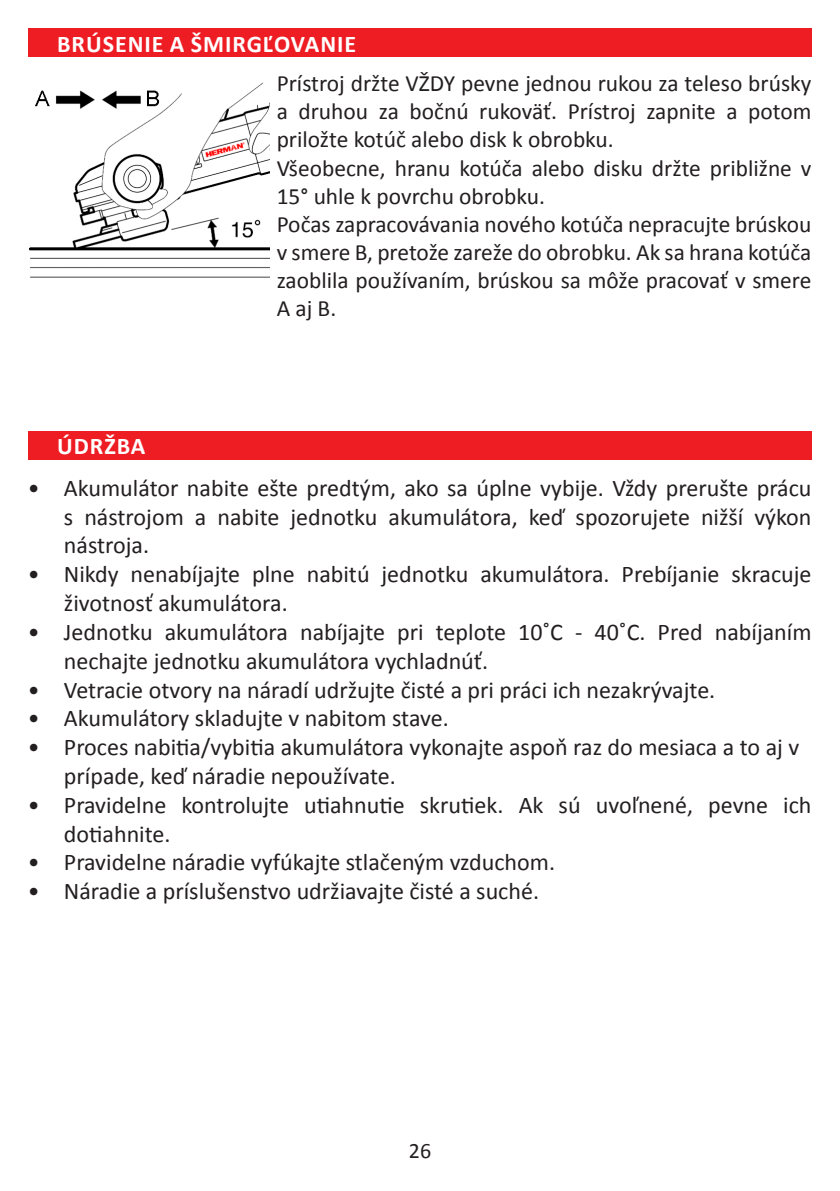
<style>
.page{position:relative;width:840px;height:1191px;background:#fff}
.page>*{position:absolute;margin:0;border:0;box-sizing:border-box;transform-origin:0 0}
.t1{font:24px/28.8px "Calibri";color:#231f20}
.t2{font:700 24px "Calibri";letter-spacing:.04em;color:#fff}
.t3{font:23.4px/28px "Calibri";color:#231f20;text-align:justify}
.t4{font:22px "Calibri";color:#231f20}
</style>
<div class="page">
<div style="left:28px;top:431px;width:783px;height:28px;background:#ee1d23"></div>
<div style="left:28px;top:28px;width:783px;height:29px;background:#ee1d23"></div>
<img style="left:29px;top:82px;width:240px;height:196px">
<p class="t2" style="left:57px;top:28px;width:300px">BRÚSENIE A ŠMIRGĽOVANIE</p>
<p class="t3" style="left:276px;top:70px;width:536px">Prístroj držte VŽDY pevne jednou rukou za teleso brúsky a druhou za bočnú rukoväť. Prístroj zapnite a potom priložte kotúč alebo disk k obrobku.</p>
<p class="t3" style="left:276px;top:154px;width:536px">Všeobecne, hranu kotúča alebo disku držte približne v<br>15° uhle k povrchu obrobku.</p>
<p class="t3" style="left:276px;top:210px;width:536px">Počas zapracovávania nového kotúča nepracujte brúskou v smere B, pretože zareže do obrobku. Ak sa hrana kotúča zaoblila používaním, brúskou sa môže pracovať v smere A aj B.</p>
<p class="t2" style="left:57px;top:431px;width:90px">ÚDRŽBA</p>
<p class="t1" style="left:64px;top:473px;width:748px;text-align:justify;text-indent:-36px">• Akumulátor nabite ešte predtým, ako sa úplne vybije. Vždy prerušte prácu s nástrojom a nabite jednotku akumulátora, keď spozorujete nižší výkon nástroja.</p>
<p class="t1" style="left:64px;top:560px;width:748px;text-indent:-36px">• Nikdy nenabíjajte plne nabitú jednotku akumulátora. Prebíjanie skracuje životnosť akumulátora.</p>
<p class="t1" style="left:64px;top:617px;width:748px;text-indent:-36px">• Jednotku akumulátora nabíjajte pri teplote 10˚C - 40˚C. Pred nabíjaním nechajte jednotku akumulátora vychladnúť.</p>
<p class="t1" style="left:28px;top:675px;width:688px">• Vetracie otvory na náradí udržujte čisté a pri práci ich nezakrývajte.</p>
<p class="t1" style="left:28px;top:704px;width:422px">• Akumulátory skladujte v nabitom stave.</p>
<p class="t1" style="left:64px;top:733px;width:736px;text-indent:-36px">• Proces nabitia/vybitia akumulátora vykonajte aspoň raz do mesiaca a to aj v prípade, keď náradie nepoužívate.</p>
<p class="t1" style="left:64px;top:790px;width:748px;text-indent:-36px">• Pravidelne kontrolujte utiahnutie skrutiek. Ak sú uvoľnené, pevne ich dotiahnite.</p>
<p class="t1" style="left:28px;top:848px;width:528px">• Pravidelne náradie vyfúkajte stlačeným vzduchom.</p>
<p class="t1" style="left:28px;top:877px;width:512px">• Náradie a príslušenstvo udržiavajte čisté a suché.</p>
<p class="t4" style="left:408px;top:1136px;width:24px">26</p>
</div>
